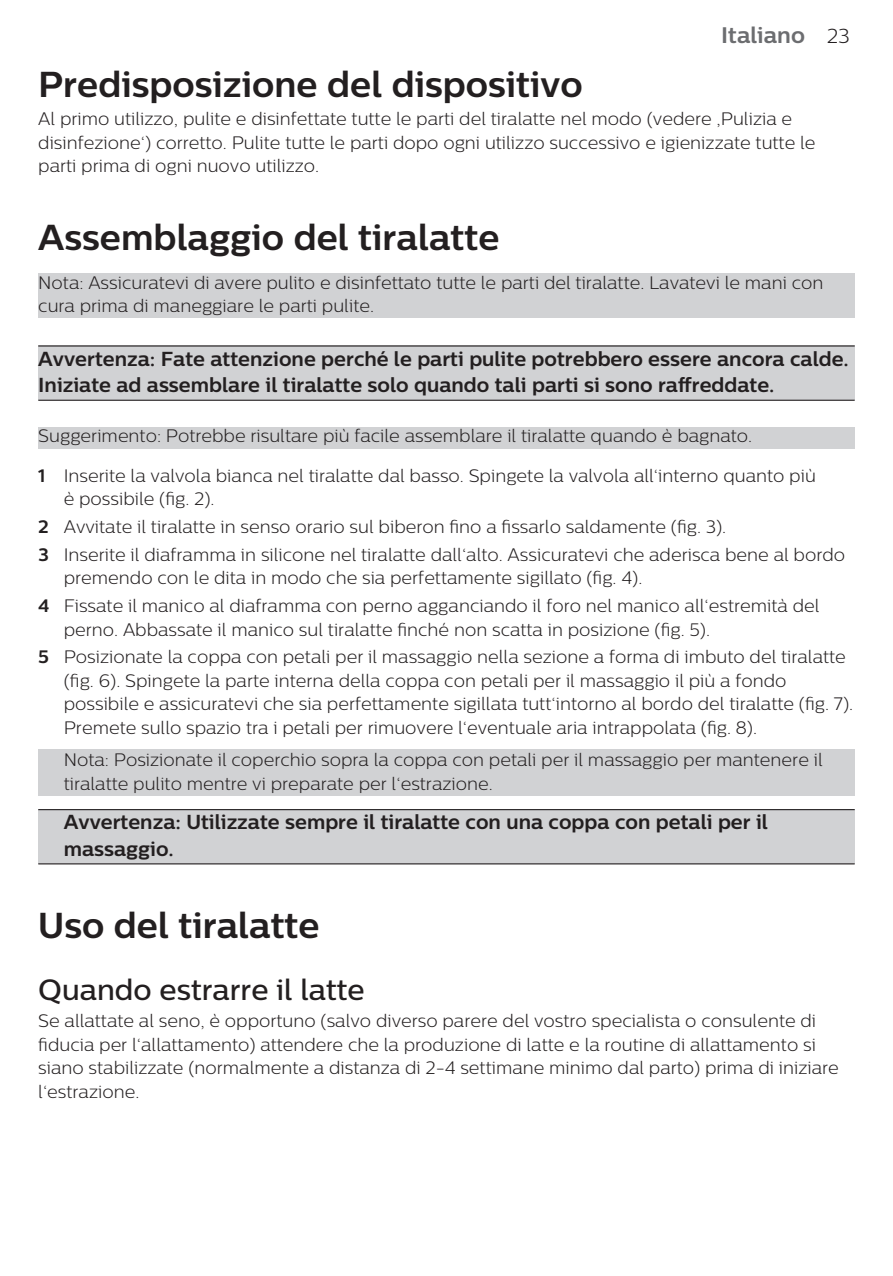
<style>
.page{position:relative;width:893px;height:1276px;background:#fff}
.page>*{position:absolute;margin:0;border:0;box-sizing:border-box;transform-origin:0 0}
.t1{font:700 36px "Centrale Sans";color:#231f20}
.t2{font:500 29.25px "Centrale Sans";color:#231f20}
.t3{font:700 22.5px "Centrale Sans";color:#6c6d70}
.t4{font:700 20.25px/26.3px "Centrale Sans";color:#231f20}
.t5{font:300 18px/23.4px "Centrale Sans";color:#231f20}
.s1{font-weight:300;font-size:20.25px;color:#231f20}
.s2{font-weight:700}
</style>
<div class="page">
<div style="left:38px;top:273px;width:817px;height:45px;background:#d1d2d4"></div>
<div style="left:38px;top:345px;width:817px;height:55px;background:#d1d2d4"></div>
<hr style="left:38px;top:345px;width:817px;height:1px;background:#231f20">
<hr style="left:38px;top:400px;width:817px;height:1px;background:#231f20">
<div style="left:38px;top:427px;width:817px;height:21px;background:#d1d2d4"></div>
<div style="left:38px;top:749px;width:817px;height:47px;background:#d1d2d4"></div>
<div style="left:38px;top:809px;width:817px;height:55px;background:#d1d2d4"></div>
<hr style="left:38px;top:809px;width:817px;height:1px;background:#231f20">
<hr style="left:38px;top:863px;width:817px;height:1px;background:#231f20">
<p class="t3" style="left:721px;top:22px;width:130px">Italiano <span class="s1">23</span></p>
<h1 class="t1" style="left:38px;top:63px;width:546px">Predisposizione del dispositivo</h1>
<p class="t5" style="left:38px;top:107px;width:779px">Al primo utilizzo, pulite e disinfettate tutte le parti del tiralatte nel modo (vedere ‚Pulizia e disinfezione‘) corretto. Pulite tutte le parti dopo ogni utilizzo successivo e igienizzate tutte le parti prima di ogni nuovo utilizzo.</p>
<h1 class="t1" style="left:38px;top:215px;width:463px">Assemblaggio del tiralatte</h1>
<p class="t5" style="left:38px;top:271px;width:787px">Nota: Assicuratevi di avere pulito e disinfettato tutte le parti del tiralatte. Lavatevi le mani con cura prima di maneggiare le parti pulite.</p>
<p class="t4" style="left:38px;top:345px;width:812px">Avvertenza: Fate attenzione perché le parti pulite potrebbero essere ancora calde.<br>Iniziate ad assemblare il tiralatte solo quando tali parti si sono raffreddate.</p>
<p class="t5" style="left:38px;top:416px;width:779px;line-height:39.1px">Suggerimento: Potrebbe risultare più facile assemblare il tiralatte quando è bagnato.<br><span class="s2">1</span> Inserite la valvola bianca nel tiralatte dal basso. Spingete la valvola all‘interno quanto più</p>
<p class="t5" style="left:38px;top:484px;width:808px;line-height:27.9px;text-indent:26px">è possibile (fig. 2).<br><span class="s2">2</span> Avvitate il tiralatte in senso orario sul biberon fino a fissarlo saldamente (fig. 3).<br><span class="s2">3</span> Inserite il diaframma in silicone nel tiralatte dall‘alto. Assicuratevi che aderisca bene al bordo</p>
<p class="t5" style="left:38px;top:564px;width:783px;line-height:27.9px;text-indent:26px">premendo con le dita in modo che sia perfettamente sigillato (fig. 4).<br><span class="s2">4</span> Fissate il manico al diaframma con perno agganciando il foro nel manico all‘estremità del</p>
<p class="t5" style="left:38px;top:615px;width:809px;line-height:27.9px;text-indent:26px">perno. Abbassate il manico sul tiralatte finché non scatta in posizione (fig. 5).<br><span class="s2">5</span> Posizionate la coppa con petali per il massaggio nella sezione a forma di imbuto del tiralatte</p>
<p class="t5" style="left:64px;top:668px;width:791px">(fig. 6). Spingete la parte interna della coppa con petali per il massaggio il più a fondo possibile e assicuratevi che sia perfettamente sigillata tutt‘intorno al bordo del tiralatte (fig. 7).<br>Premete sullo spazio tra i petali per rimuovere l‘eventuale aria intrappolata (fig. 8).</p>
<p class="t5" style="left:64px;top:748px;width:760px">Nota: Posizionate il coperchio sopra la coppa con petali per il massaggio per mantenere il tiralatte pulito mentre vi preparate per l‘estrazione.</p>
<p class="t4" style="left:64px;top:808px;width:706px">Avvertenza: Utilizzate sempre il tiralatte con una coppa con petali per il massaggio.</p>
<h1 class="t1" style="left:38px;top:903px;width:283px">Uso del tiralatte</h1>
<h2 class="t2" style="left:38px;top:972px;width:328px">Quando estrarre il latte</h2>
<p class="t5" style="left:38px;top:1009px;width:802px">Se allattate al seno, è opportuno (salvo diverso parere del vostro specialista o consulente di fiducia per l‘allattamento) attendere che la produzione di latte e la routine di allattamento si siano stabilizzate (normalmente a distanza di 2-4 settimane minimo dal parto) prima di iniziare l‘estrazione.</p>
</div>
